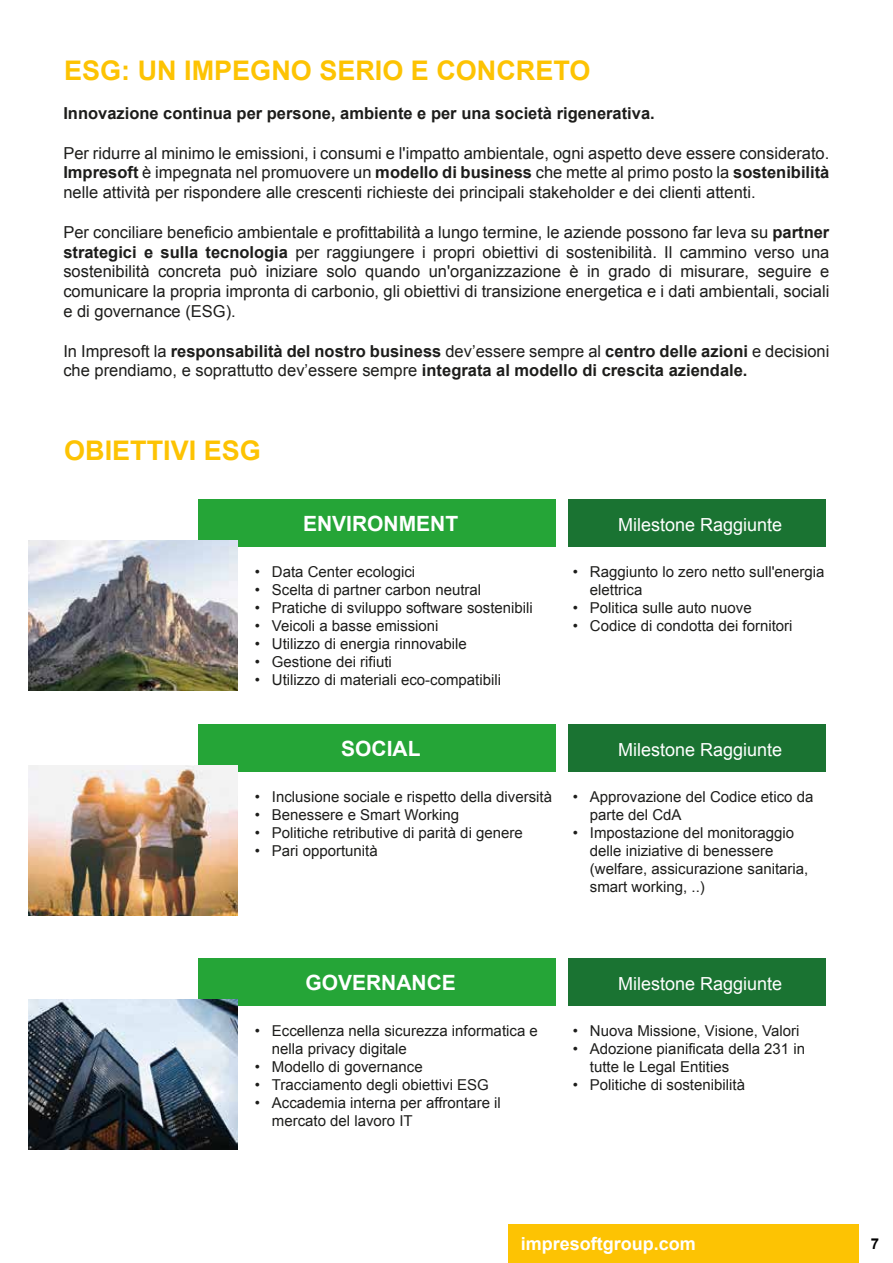
<style>
.page{position:relative;width:893px;height:1263px;background:#fff}
.page>*{position:absolute;margin:0;border:0;box-sizing:border-box;transform-origin:0 0}
.t1{font:700 27px "Arial";color:#fdc303}
.t2{font:700 21px "Arial";color:#fff}
.t3{font:18px "Arial";color:#fff}
.t4{font:700 18px "Arial";color:#fff}
.t5{font:16.5px/19.8px "Arial";color:#1d1d1b;text-align:justify}
.t6{font:700 16.5px/19.8px "Arial";color:#1d1d1b}
.t7{font:15px/18px "Arial";color:#1d1d1b}
.t8{font:700 15px "Arial";color:#000}
.s1{font-weight:700}
.s2{font-weight:400}
</style>
<div class="page">
<div style="left:509px;top:1224px;width:350px;height:39px;background:#fdc303"></div>
<div style="left:568px;top:958px;width:257px;height:48px;background:#1a7332"></div>
<div style="left:198px;top:958px;width:358px;height:48px;background:#25a537"></div>
<img style="left:29px;top:999px;width:209px;height:150px">
<div style="left:568px;top:724px;width:257px;height:48px;background:#1a7332"></div>
<div style="left:198px;top:724px;width:358px;height:48px;background:#25a537"></div>
<img style="left:29px;top:765px;width:209px;height:150px">
<div style="left:568px;top:499px;width:257px;height:48px;background:#1a7332"></div>
<div style="left:198px;top:499px;width:358px;height:48px;background:#25a537"></div>
<img style="left:29px;top:540px;width:209px;height:150px">
<h1 class="t1" style="left:64px;top:53px;width:528px">ESG: UN IMPEGNO SERIO E CONCRETO</h1>
<p class="t6" style="left:63px;top:104px;width:593px">Innovazione continua per persone, ambiente e per una società rigenerativa.</p>
<p class="t5" style="left:63px;top:143px;width:768px">Per ridurre al minimo le emissioni, i consumi e l'impatto ambientale, ogni aspetto deve essere considerato.<br><span class="s1">Impresoft</span> è impegnata nel promuovere un <span class="s1">modello di business</span> che mette al primo posto la <span class="s1">sostenibilità </span>nelle attività per rispondere alle crescenti richieste dei principali stakeholder e dei clienti attenti.</p>
<p class="t5" style="left:63px;top:222px;width:768px">Per conciliare beneficio ambientale e profittabilità a lungo termine, le aziende possono far leva su <span class="s1">partner strategici e sulla tecnologia</span> per raggiungere i propri obiettivi di sostenibilità. Il cammino verso una sostenibilità concreta può iniziare solo quando un'organizzazione è in grado di misurare, seguire e comunicare la propria impronta di carbonio, gli obiettivi di transizione energetica e i dati ambientali, sociali e di governance (ESG).</p>
<p class="t6" style="left:63px;top:342px;width:768px"><span class="s2">In Impresoft la</span> responsabilità del nostro business <span class="s2">dev’essere sempre al</span> centro delle azioni <span class="s2">e decisioni che prendiamo, e soprattutto dev’essere sempre</span> integrata al modello di crescita aziendale.</p>
<h1 class="t1" style="left:64px;top:433px;width:198px">OBIETTIVI ESG</h1>
<h2 class="t2" style="left:303px;top:509px;width:157px">ENVIRONMENT</h2>
<p class="t3" style="left:618px;top:513px;width:166px">Milestone Raggiunte</p>
<p class="t7" style="left:255px;top:563px;width:162px">• Data Center ecologici</p>
<p class="t7" style="left:255px;top:581px;width:228px">• Scelta di partner carbon neutral</p>
<p class="t7" style="left:255px;top:599px;width:279px">• Pratiche di sviluppo software sostenibili</p>
<p class="t7" style="left:255px;top:617px;width:185px">• Veicoli a basse emissioni</p>
<p class="t7" style="left:255px;top:635px;width:214px">• Utilizzo di energia rinnovabile</p>
<p class="t7" style="left:255px;top:653px;width:139px">• Gestione dei rifiuti</p>
<p class="t7" style="left:255px;top:671px;width:248px">• Utilizzo di materiali eco-compatibili</p>
<p class="t7" style="left:590px;top:563px;width:236px;text-indent:-17px">• Raggiunto lo zero netto sull'energia elettrica</p>
<p class="t7" style="left:573px;top:599px;width:180px">• Politica sulle auto nuove</p>
<p class="t7" style="left:573px;top:617px;width:221px">• Codice di condotta dei fornitori</p>
<h2 class="t2" style="left:341px;top:734px;width:81px">SOCIAL</h2>
<p class="t3" style="left:618px;top:738px;width:166px">Milestone Raggiunte</p>
<p class="t7" style="left:590px;top:788px;width:225px;text-indent:-17px">• Approvazione del Codice etico da parte del CdA</p>
<p class="t7" style="left:590px;top:824px;width:220px;text-indent:-17px">• Impostazione del monitoraggio delle iniziative di benessere (welfare, assicurazione sanitaria, smart working, ..)</p>
<p class="t7" style="left:255px;top:788px;width:299px">• Inclusione sociale e rispetto della diversità</p>
<p class="t7" style="left:255px;top:806px;width:206px">• Benessere e Smart Working</p>
<p class="t7" style="left:255px;top:824px;width:269px">• Politiche retributive di parità di genere</p>
<p class="t7" style="left:255px;top:842px;width:124px">• Pari opportunità</p>
<h2 class="t2" style="left:305px;top:968px;width:152px">GOVERNANCE</h2>
<p class="t3" style="left:618px;top:972px;width:166px">Milestone Raggiunte</p>
<p class="t7" style="left:573px;top:1022px;width:228px">• Nuova Missione, Visione, Valori</p>
<p class="t7" style="left:590px;top:1040px;width:217px;text-indent:-17px">• Adozione pianificata della 231 in tutte le Legal Entities</p>
<p class="t7" style="left:573px;top:1076px;width:174px">• Politiche di sostenibilità</p>
<p class="t7" style="left:272px;top:1022px;width:267px;text-indent:-17px">• Eccellenza nella sicurezza informatica e nella privacy digitale</p>
<p class="t7" style="left:255px;top:1058px;width:169px">• Modello di governance</p>
<p class="t7" style="left:255px;top:1076px;width:236px">• Tracciamento degli obiettivi ESG</p>
<p class="t7" style="left:272px;top:1094px;width:231px;text-indent:-17px">• Accademia interna per affrontare il mercato del lavoro IT</p>
<p class="t4" style="left:521px;top:1232px;width:177px">impresoftgroup.com</p>
<p class="t8" style="left:871px;top:1234px;width:10px">7</p>
</div>
